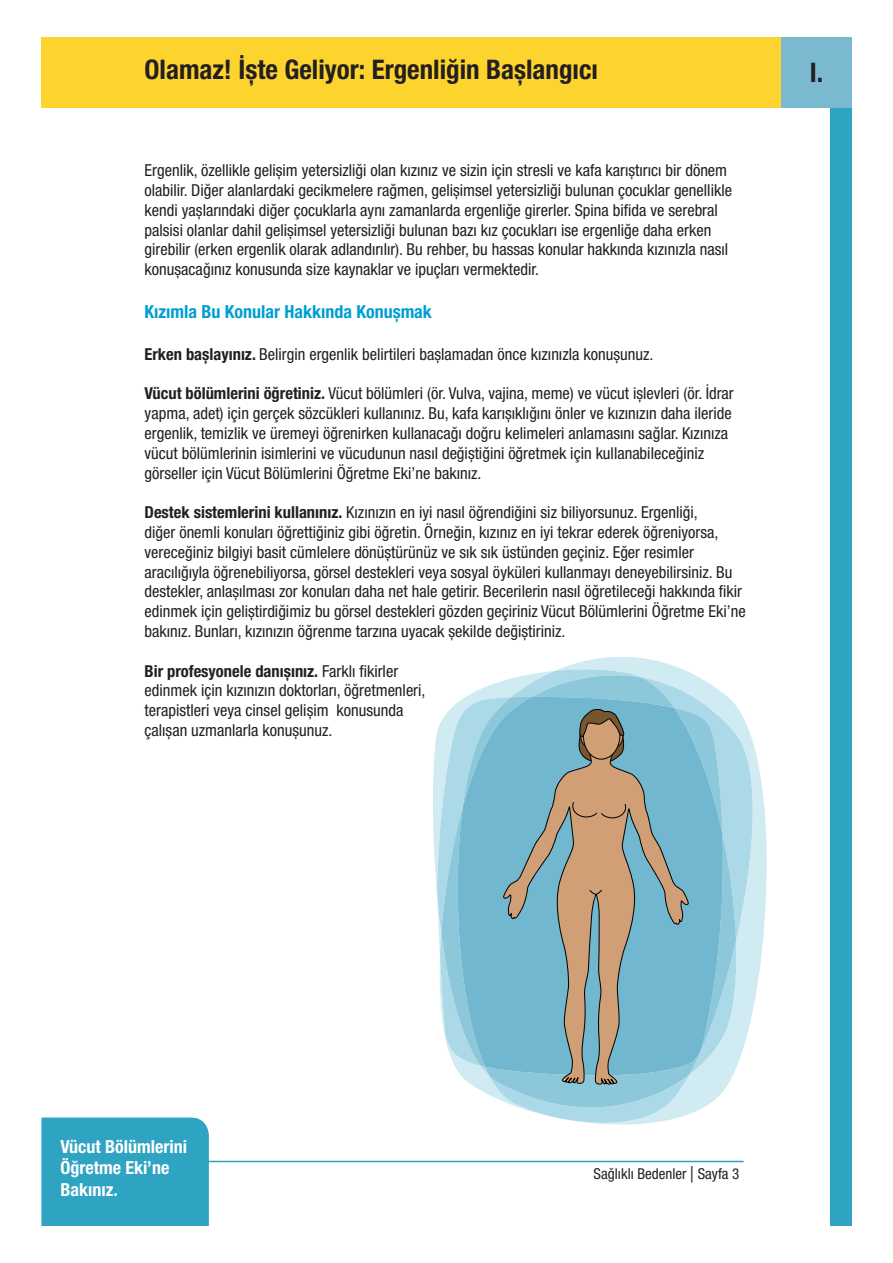
<style>
.page{position:relative;width:893px;height:1263px;background:#fff}
.page>*{position:absolute;margin:0;border:0;box-sizing:border-box;transform-origin:0 0}
.t1{font:700 condensed 27px "Helvetica Neue LT Pro";color:#231f20}
.t2{font:700 condensed 18px/21.6px "Helvetica Neue LT Pro";color:#fff}
.t3{font:700 condensed 18px "Helvetica Neue LT Pro";color:#009ed2}
.t4{font:condensed 16.5px/19.8px "Helvetica Neue LT Pro";color:#231f20}
.t5{font:condensed 15px "Helvetica Neue LT Pro";color:#231f20}
.s1{font-weight:700}
.s2{font-stretch:normal;font-size:16.5px}
</style>
<div class="page">
<hr style="left:149px;top:1161px;width:594px;height:1px;background:#2ea3c2">
<div style="left:830px;top:37px;width:21px;height:1188px;background:#2ea3c2"></div>
<svg style="left:560px;top:657px;width:207px;height:468px"></svg>
<svg style="left:560px;top:678px;width:201px;height:446px"></svg>
<svg style="left:626px;top:674px;width:110px;height:435px;background:#badfeb"></svg>
<svg style="left:626px;top:697px;width:97px;height:380px;background:#82c0d5"></svg>
<svg style="left:626px;top:749px;width:63px;height:335px;background:#7bb0c0"></svg>
<svg style="left:433px;top:671px;width:193px;height:448px;background:#9abac0"></svg>
<div style="left:42px;top:1117px;width:167px;height:108px;background:#2ea3c2"></div>
<img style="left:41px;top:37px;width:1px;height:1188px">
<div style="left:41px;top:37px;width:810px;height:71px;background:#fdd42e"></div>
<div style="left:781px;top:37px;width:70px;height:71px;background:#7ab9d0"></div>
<h1 class="t1" style="left:145px;top:53px;width:455px">Olamaz! İşte Geliyor: Ergenliğin Başlangıcı</h1>
<p class="t4" style="left:145px;top:160px;width:589px">Ergenlik, özellikle gelişim yetersizliği olan kızınız ve sizin için stresli ve kafa karıştırıcı bir dönem olabilir. Diğer alanlardaki gecikmelere rağmen, gelişimsel yetersizliği bulunan çocuklar genellikle kendi yaşlarındaki diğer çocuklarla aynı zamanlarda ergenliğe girerler. Spina bifida ve serebral palsisi olanlar dahil gelişimsel yetersizliği bulunan bazı kız çocukları ise ergenliğe daha erken girebilir (erken ergenlik olarak adlandırılır). Bu rehber, bu hassas konular hakkında kızınızla nasıl konuşacağınız konusunda size kaynaklar ve ipuçları vermektedir.</p>
<p class="t3" style="left:145px;top:301px;width:289px">Kızımla Bu Konular Hakkında Konuşmak</p>
<p class="t4" style="left:145px;top:344px;width:510px"><span class="s1">Erken başlayınız.</span> Belirgin ergenlik belirtileri başlamadan önce kızınızla konuşunuz.</p>
<p class="t4" style="left:145px;top:384px;width:591px"><span class="s1">Vücut bölümlerini öğretiniz.</span> Vücut bölümleri (ör. Vulva, vajina, meme) ve vücut işlevleri (ör. İdrar yapma, adet) için gerçek sözcükleri kullanınız. Bu, kafa karışıklığını önler ve kızınızın daha ileride ergenlik, temizlik ve üremeyi öğrenirken kullanacağı doğru kelimeleri anlamasını sağlar. Kızınıza vücut bölümlerinin isimlerini ve vücudunun nasıl değiştiğini öğretmek için kullanabileceğiniz görseller için Vücut Bölümlerini Öğretme Eki’ne bakınız.</p>
<p class="t4" style="left:145px;top:502px;width:603px"><span class="s1">Destek sistemlerini kullanınız.</span> Kızınızın en iyi nasıl öğrendiğini siz biliyorsunuz. Ergenliği,<br>diğer önemli konuları öğrettiğiniz gibi öğretin. Örneğin, kızınız en iyi tekrar ederek öğreniyorsa, vereceğiniz bilgiyi basit cümlelere dönüştürünüz ve sık sık üstünden geçiniz. Eğer resimler aracılığıyla öğrenebiliyorsa, görsel destekleri veya sosyal öyküleri kullanmayı deneyebilirsiniz. Bu destekler, anlaşılması zor konuları daha net hale getirir. Becerilerin nasıl öğretileceği hakkında fikir edinmek için geliştirdiğimiz bu görsel destekleri gözden geçiriniz Vücut Bölümlerini Öğretme Eki’ne bakınız. Bunları, kızınızın öğrenme tarzına uyacak şekilde değiştiriniz.</p>
<p class="t4" style="left:145px;top:661px;width:282px"><span class="s1">Bir profesyonele danışınız.</span> Farklı fikirler edinmek için kızınızın doktorları, öğretmenleri, terapistleri veya cinsel gelişim konusunda çalışan uzmanlarla konuşunuz.</p>
<h1 class="t1" style="left:810px;top:56px;width:15px">I.</h1>
<p class="t2" style="left:60px;top:1135px;width:128px">Vücut Bölümlerini<br>Öğretme Eki’ne<br>Bakınız.</p>
<p class="t5" style="left:594px;top:1165px;width:147px">Sağlıklı Bedenler <span class="s2">|</span> Sayfa 3</p>
</div>
